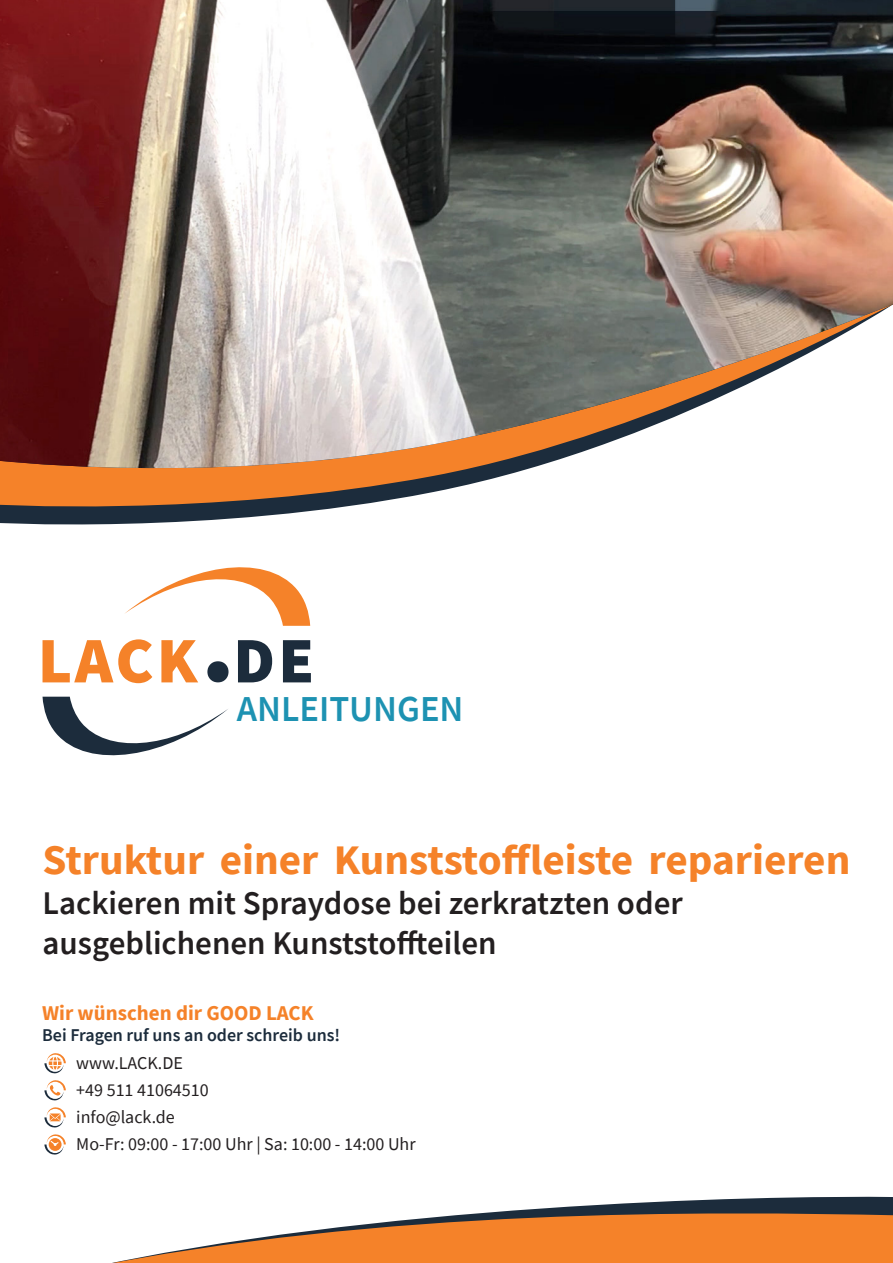
<style>
.page{position:relative;width:893px;height:1263px;background:#fff}
.page>*{position:absolute;margin:0;border:0;box-sizing:border-box;transform-origin:0 0}
.t1{font:700 42px "Source Sans Pro";color:#f58229}
.t2{font:600 36.45px "Source Sans Pro";color:#1d92b2}
.t3{font:600 33px "Source Sans Pro";color:#231f20}
.t4{font:700 21px "Source Sans Pro";color:#f58229}
.t5{font:18px/27px "Source Sans Pro";color:#231f20}
.t6{font:600 18px "Source Sans Pro";color:#1c2c3c}
</style>
<div class="page">
<svg style="left:44px;top:1053px;width:22px;height:20px"></svg>
<svg style="left:44px;top:1107px;width:22px;height:21px"></svg>
<svg style="left:44px;top:1080px;width:22px;height:20px"></svg>
<svg style="left:44px;top:1134px;width:22px;height:21px"></svg>
<svg style="left:550px;top:1196px;width:343px;height:12px;fill:#1c2c3c"></svg>
<svg style="left:112px;top:1208px;width:781px;height:55px"></svg>
<svg style="left:0;top:487px;width:457px;height:31px"></svg>
<svg style="left:43px;top:639px;width:109px;height:44px"></svg>
<svg style="left:161px;top:640px;width:37px;height:42px"></svg>
<svg style="left:238px;top:640px;width:34px;height:42px"></svg>
<svg style="left:283px;top:640px;width:28px;height:42px"></svg>
<svg style="left:207px;top:661px;width:22px;height:21px"></svg>
<svg style="left:43px;top:697px;width:185px;height:59px"></svg>
<svg style="left:125px;top:567px;width:185px;height:59px"></svg>
<svg style="left:0;top:470px;width:524px;height:17px;background:#d67d38"></svg>
<img style="left:0;top:0;width:893px;height:470px">
<h2 class="t2" style="left:237px;top:684px;width:228px">ANLEITUNGEN</h2>
<p class="t1" style="left:43px;top:832px;width:809px">Struktur einer Kunststoffleiste reparieren</p>
<p class="t3" style="left:43px;top:881px;width:642px">Lackieren mit Spraydose bei zerkratzten oder</p>
<p class="t3" style="left:43px;top:921px;width:456px">ausgeblichenen Kunststoffteilen</p>
<p class="t4" style="left:42px;top:998px;width:273px">Wir wünschen dir GOOD LACK</p>
<p class="t6" style="left:42px;top:1023px;width:300px">Bei Fragen ruf uns an oder schreib uns!</p>
<p class="t5" style="left:76px;top:1050px;width:341px">www.LACK.DE<br>+49 511 41064510<br>info@lack.de<br>Mo-Fr: 09:00 - 17:00 Uhr | Sa: 10:00 - 14:00 Uhr</p>
</div>
